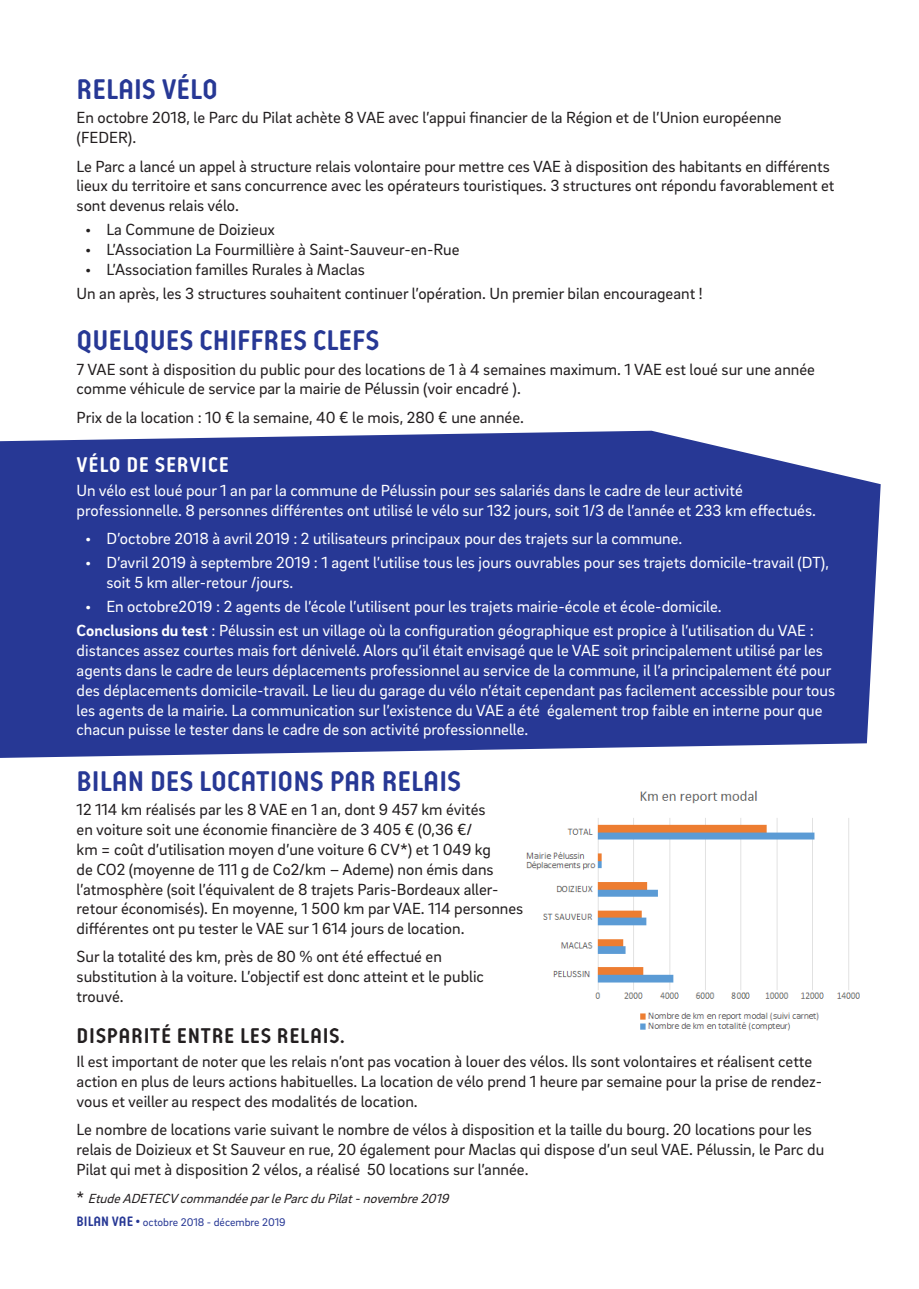
<style>
.page{position:relative;width:919px;height:1289px;background:#fff}
.page>*{position:absolute;margin:0;border:0;box-sizing:border-box;transform-origin:0 0}
.ACCROCHE_-_sous_titr{font:700 30px "Reso";color:#273895}
.ARTICLE_-_N1_-_titre{font:700 22.5px "Reso";letter-spacing:.03em;color:#231f20}
.ARTICLE_-_N1_-_titre-2{font:700 22.5px "Reso";letter-spacing:.03em;color:#fff}
.ARTICLE_-_courant{font:16.5px/19.8px "Brix Sans";color:#231f20}
.ARTICLE_-_courant-2{font:16.5px/19.8px "Brix Sans";color:#fff}
.ARTICLE_-_courant-3{font:italic 13.5px "Brix Sans";color:#231f20}
.t1{font:11.4px "Brix Sans";color:#273895}
.s1{font-weight:700}
.s2{font-style:normal;font-size:16.5px}
.s3{font-family:"Reso";font-weight:700;font-size:14.4px}
</style>
<div class="page">
<img style="left:526px;top:790px;width:334px;height:241px">
<div style="left:0;top:431px;width:880px;height:327px;background:#273895"></div>
<p class="ACCROCHE_-_sous_titr" style="left:77px;top:74px;width:143px">RELAIS VÉLO</p>
<p class="ARTICLE_-_courant" style="left:77px;top:107px;width:706px">En octobre 2018, le Parc du Pilat achète 8 VAE avec l’appui financier de la Région et de l’Union européenne (FEDER).</p>
<p class="ARTICLE_-_courant" style="left:77px;top:155px;width:759px">Le Parc a lancé un appel à structure relais volontaire pour mettre ces VAE à disposition des habitants en différents lieux du territoire et sans concurrence avec les opérateurs touristiques. 3 structures ont répondu favorablement et sont devenus relais vélo.</p>
<p class="ARTICLE_-_courant" style="left:85px;top:219px;width:191px">• La Commune de Doizieux</p>
<p class="ARTICLE_-_courant" style="left:85px;top:239px;width:376px">• L’Association La Fourmillière à Saint-Sauveur-en-Rue</p>
<p class="ARTICLE_-_courant" style="left:85px;top:259px;width:281px">• L’Association familles Rurales à Maclas</p>
<p class="ARTICLE_-_courant" style="left:77px;top:283px;width:627px">Un an après, les 3 structures souhaitent continuer l’opération. Un premier bilan encourageant !</p>
<p class="ACCROCHE_-_sous_titr" style="left:77px;top:325px;width:304px">QUELQUES CHIFFRES CLEFS</p>
<p class="ARTICLE_-_courant" style="left:77px;top:358px;width:739px">7 VAE sont à disposition du public pour des locations de 1 à 4 semaines maximum. 1 VAE est loué sur une année comme véhicule de service par la mairie de Pélussin (voir encadré ).</p>
<p class="ARTICLE_-_courant" style="left:77px;top:406px;width:449px">Prix de la location : 10 € la semaine, 40 € le mois, 280 € une année.</p>
<p class="ARTICLE_-_N1_-_titre-2" style="left:77px;top:453px;width:154px">VÉLO DE SERVICE</p>
<p class="ARTICLE_-_courant-2" style="left:77px;top:480px;width:740px">Un vélo est loué pour 1 an par la commune de Pélussin pour ses salariés dans le cadre de leur activité professionnelle. 8 personnes différentes ont utilisé le vélo sur 132 jours, soit 1/3 de l’année et 233 km effectués.</p>
<p class="ARTICLE_-_courant-2" style="left:85px;top:528px;width:599px">• D’octobre 2018 à avril 2019 : 2 utilisateurs principaux pour des trajets sur la commune.</p>
<p class="ARTICLE_-_courant-2" style="left:106px;top:552px;width:724px;text-indent:-21px">• D’avril 2019 à septembre 2019 : 1 agent l’utilise tous les jours ouvrables pour ses trajets domicile-travail (DT), soit 5 km aller-retour /jours.</p>
<p class="ARTICLE_-_courant-2" style="left:85px;top:596px;width:638px">• En octobre2019 : 2 agents de l’école l’utilisent pour les trajets mairie-école et école-domicile.</p>
<p class="ARTICLE_-_courant-2" style="left:77px;top:620px;width:760px"><span class="s1">Conclusions du test</span> : Pélussin est un village où la configuration géographique est propice à l’utilisation du VAE : distances assez courtes mais fort dénivelé. Alors qu’il était envisagé que le VAE soit principalement utilisé par les agents dans le cadre de leurs déplacements professionnel au service de la commune, il l’a principalement été pour des déplacements domicile-travail. Le lieu du garage du vélo n’était cependant pas facilement accessible pour tous les agents de la mairie. La communication sur l’existence du VAE a été également trop faible en interne pour que chacun puisse le tester dans le cadre de son activité professionnelle.</p>
<p class="ACCROCHE_-_sous_titr" style="left:77px;top:765px;width:386px">BILAN DES LOCATIONS PAR RELAIS</p>
<p class="ARTICLE_-_courant" style="left:77px;top:799px;width:448px">12 114 km réalisés par les 8 VAE en 1 an, dont 9 457 km évités<br>en voiture soit une économie financière de 3 405 € (0,36 €/<br>km = coût d’utilisation moyen d’une voiture 6 CV*) et 1 049 kg<br>de CO2 (moyenne de 111 g de Co2/km – Ademe) non émis dans l’atmosphère (soit l’équivalent de 8 trajets Paris-Bordeaux aller&shy;retour économisés). En moyenne, 1 500 km par VAE. 114 personnes différentes ont pu tester le VAE sur 1 614 jours de location.</p>
<p class="ARTICLE_-_courant" style="left:77px;top:946px;width:409px">Sur la totalité des km, près de 80 % ont été effectué en substitution à la voiture. L’objectif est donc atteint et le public trouvé.</p>
<p class="ARTICLE_-_N1_-_titre" style="left:77px;top:1023px;width:269px">DISPARITÉ ENTRE LES RELAIS.</p>
<p class="ARTICLE_-_courant" style="left:77px;top:1051px;width:747px">Il est important de noter que les relais n’ont pas vocation à louer des vélos. Ils sont volontaires et réalisent cette action en plus de leurs actions habituelles. La location de vélo prend 1 heure par semaine pour la prise de rendez&shy;vous et veiller au respect des modalités de location.</p>
<p class="ARTICLE_-_courant" style="left:77px;top:1118px;width:749px">Le nombre de locations varie suivant le nombre de vélos à disposition et la taille du bourg. 20 locations pour les relais de Doizieux et St Sauveur en rue, 20 également pour Maclas qui dispose d’un seul VAE. Pélussin, le Parc du<br>Pilat qui met à disposition 2 vélos, a réalisé 50 locations sur l’année.</p>
<p class="ARTICLE_-_courant-3" style="left:77px;top:1189px;width:378px"><span class="s2">*</span> EtudeADETECVcommandéeparleParcduPilat-novembre2019</p>
<p class="t1" style="left:77px;top:1214px;width:211px"><span class="s3">BILAN VAE •</span> octobre 2018 - décembre 2019</p>
</div>
